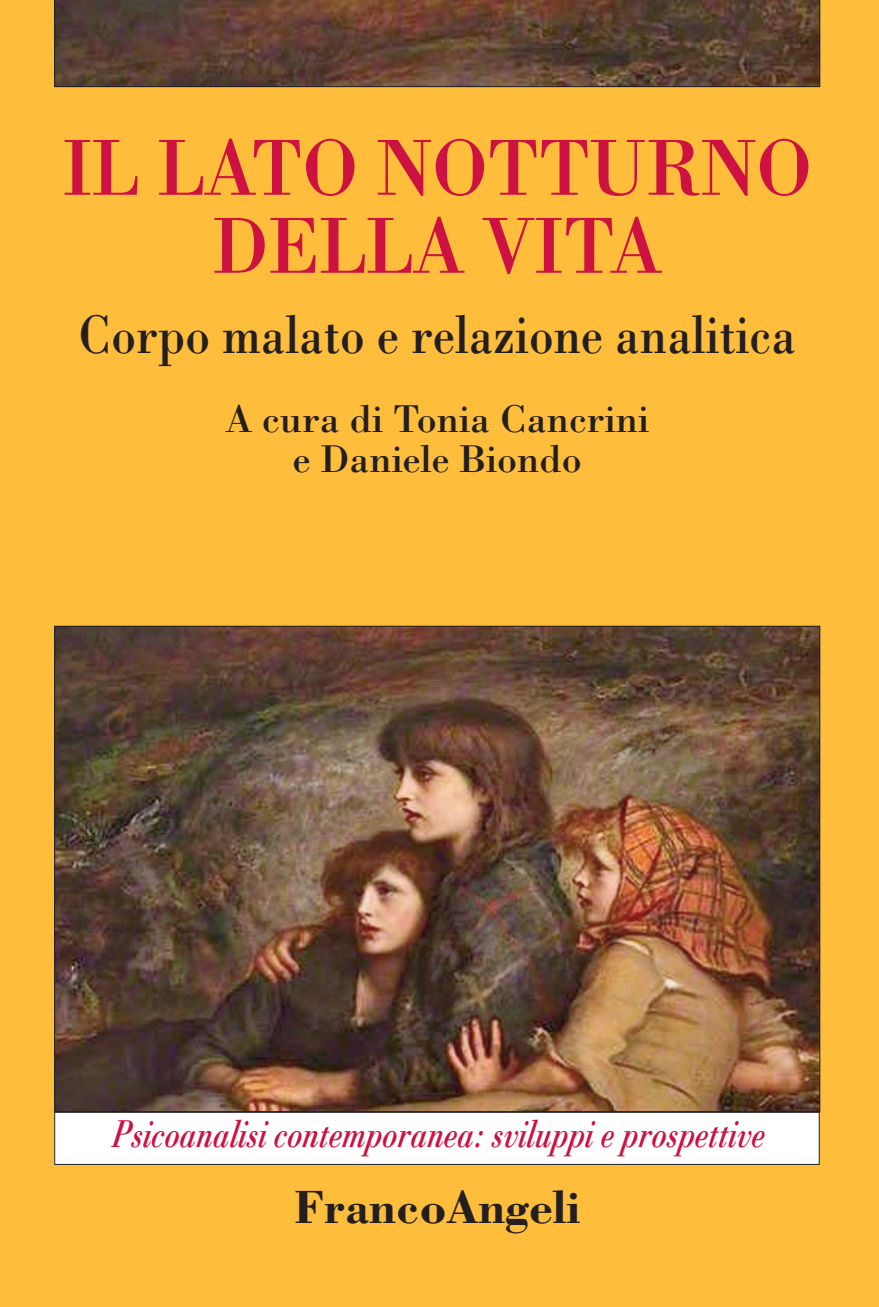
<style>
.page{position:relative;width:879px;height:1307px;background:#fff}
.page>*{position:absolute;margin:0;border:0;box-sizing:border-box;transform-origin:0 0}
.t1{font:82px/78px "Bodoni";letter-spacing:-.01em;color:#cd1141;text-align:center;scale:.95 1}
.t2{font:56px "Bodoni";color:#231f20;scale:.88 1}
.t3{font:700 48px "Bodoni";color:#231f20}
.t4{font:italic 40px "Bodoni";color:#cd1141;scale:.75 1}
.t5{font:40px/40px "Bodoni";color:#231f20;text-align:center}
</style>
<div class="page">
<div style="left:0;top:0;width:879px;height:1306px;background:#febd3b"></div>
<svg style="left:54px;top:0;width:766px;height:87px"></svg>
<img style="left:56px;top:628px;width:762px;height:481px">
<div style="left:55px;top:1112px;width:764px;height:52px;background:#fff"></div>
<div style="left:54px;top:1111px;width:765px;height:53px;border:1px solid #231f20"></div>
<hr style="left:54px;top:1111px;width:766px;height:1px;background:#231f20">
<h1 class="t1" style="left:62px;top:127px;width:791px">IL LATO NOTTURNO<br>DELLA VITA</h1>
<h2 class="t2" style="left:79px;top:301px;width:817px">Corpo malato e relazione analitica</h2>
<p class="t5" style="left:225px;top:398px;width:425px">A cura di Tonia Cancrini e Daniele Biondo</p>
<p class="t4" style="left:110px;top:1109px;width:879px">Psicoanalisi contemporanea: sviluppi e prospettive</p>
<p class="t3" style="left:294px;top:1178px;width:287px">FrancoAngeli</p>
</div>
